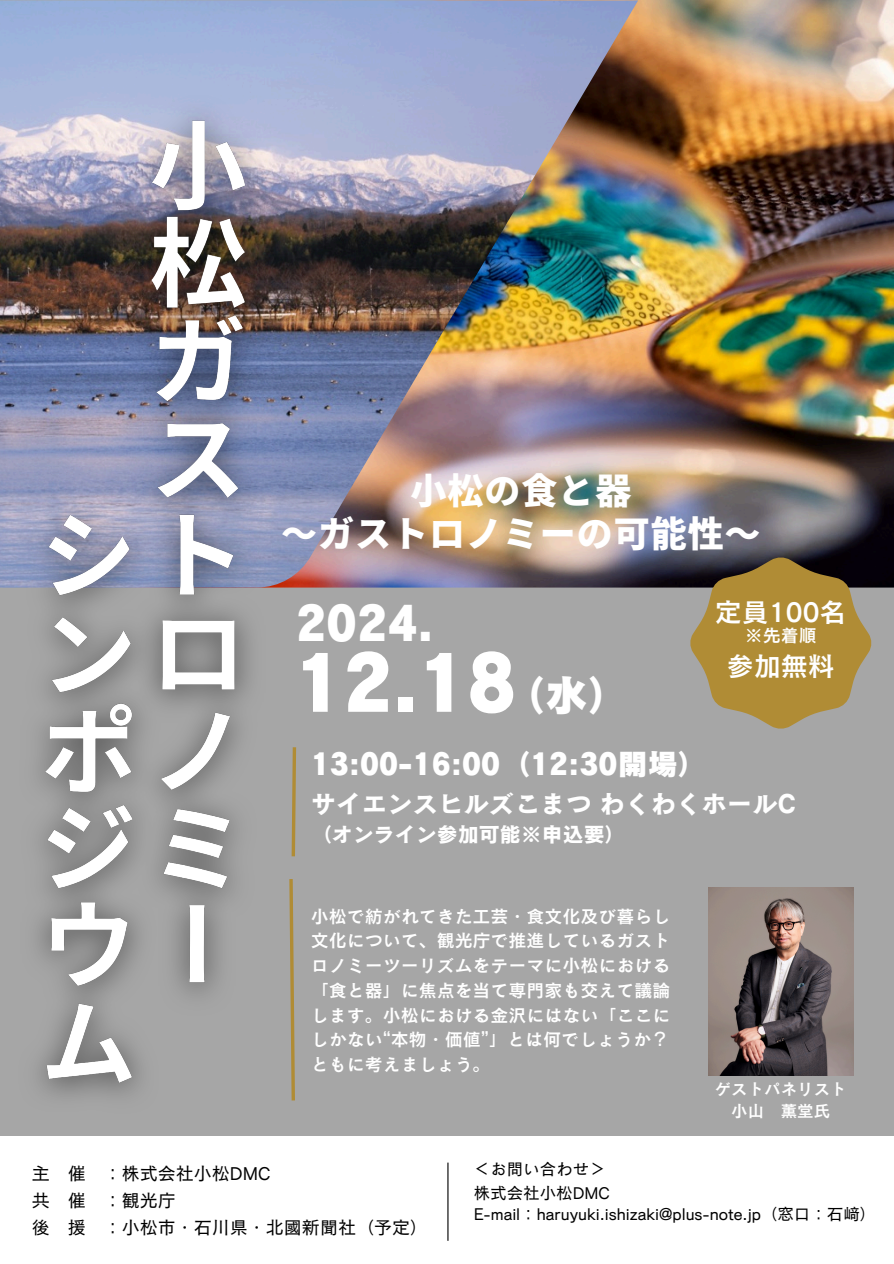
<style>
.page{position:relative;width:894px;height:1264px;background:#fff}
.page>*{position:absolute;margin:0;border:0;box-sizing:border-box;transform-origin:0 0}
.t1{font:78px "Canva Cezanne Pro N EB";color:#fff}
.t2{font:48px "Canva Cezanne Pro N EB";color:#fff}
.t3{font:43.5px "Canva Cezanne Pro N EB";color:#fff}
.t4{font:800 36px/42.8px "Source Han Sans JP";letter-spacing:.025em;color:#fff;text-align:center}
.t5{font:30px "Canva Cezanne Pro N EB";color:#fff}
.t6{font:27px "Canva Cezanne Pro N DB";color:#fff}
.t7{font:25.5px "Canva Cezanne Pro N B";color:#fff}
.t8{font:21px "Canva Cezanne Pro N B";color:#fff}
.t9{font:18px/24.8px "Canva Cezanne Pro N DB";color:#fff;text-align:justify}
.t10{font:18px "Canva Cezanne Pro N M";color:#000}
.t11{font:16.5px "Canva Cezanne Pro N M";color:#000}
.t12{font:16.5px "Canva Cezanne Pro N DB";color:#fff}
</style>
<div class="page">
<div style="left:0;top:0;width:893px;height:1263px;background:#a6a6a6"></div>
<svg style="left:291px;top:747px;width:6px;height:110px"></svg>
<svg style="left:289px;top:879px;width:6px;height:222px"></svg>
<img style="left:638px;top:0;width:255px;height:587px">
<img style="left:0;top:0;width:638px;height:587px">
<svg style="left:689px;top:557px;width:182px;height:172px"></svg>
<div style="left:0;top:1135px;width:893px;height:128px;background:#fff"></div>
<hr style="left:447px;top:1162px;width:1px;height:78px;background:#000">
<img style="left:708px;top:887px;width:145px;height:188px">
<img style="left:3px;top:83px;width:285px;height:1013px">
<p class="t4" style="left:281px;top:467px;width:481px">小松の食と器<br>〜ガストロノミーの可能性〜</p>
<p class="t2" style="left:296px;top:598px;width:138px">2024.</p>
<p class="t1" style="left:294px;top:643px;width:224px">12.18</p>
<p class="t3" style="left:501px;top:672px;width:132px">（水）</p>
<h6 class="t6" style="left:714px;top:598px;width:133px">定員100名</h6>
<h6 class="t9" style="left:744px;top:623px;width:74px">※先着順</h6>
<h6 class="t6" style="left:726px;top:652px;width:109px">参加無料</h6>
<p class="t5" style="left:310px;top:748px;width:398px">13:00-16:00（12:30開場）</p>
<p class="t7" style="left:310px;top:790px;width:486px">サイエンスヒルズこまつわくわくホールC</p>
<p class="t8" style="left:310px;top:823px;width:316px">（オンライン参加可能※申込要）</p>
<p class="t9" style="left:310px;top:903px;width:361px">小松で紡がれてきた工芸・食文化及び暮らし文化について、観光庁で推進しているガストロノミーツーリズムをテーマに小松における「食と器」に焦点を当て専門家も交えて議論します。小松における金沢にはない「ここにしかない“本物・価値”」とは何でしょうか？ともに考えましょう。</p>
<p class="t12" style="left:714px;top:1080px;width:133px">ゲストパネリスト</p>
<p class="t12" style="left:731px;top:1102px;width:99px">小山 薫堂氏</p>
<h3 class="t10" style="left:32px;top:1163px;width:240px">主 催 ：株式会社小松DMC</h3>
<h2 class="t10" style="left:32px;top:1190px;width:146px">共 催 ：観光庁</h2>
<h3 class="t10" style="left:32px;top:1217px;width:398px">後 援 ：小松市・石川県・北國新聞社（予定）</h3>
<p class="t11" style="left:473px;top:1160px;width:133px">＜お問い合わせ＞</p>
<h5 class="t11" style="left:473px;top:1184px;width:137px">株式会社小松DMC</h5>
<p class="t11" style="left:473px;top:1205px;width:404px">E-mail：haruyuki.ishizaki@plus-note.jp（窓口：石﨑）</p>
</div>
